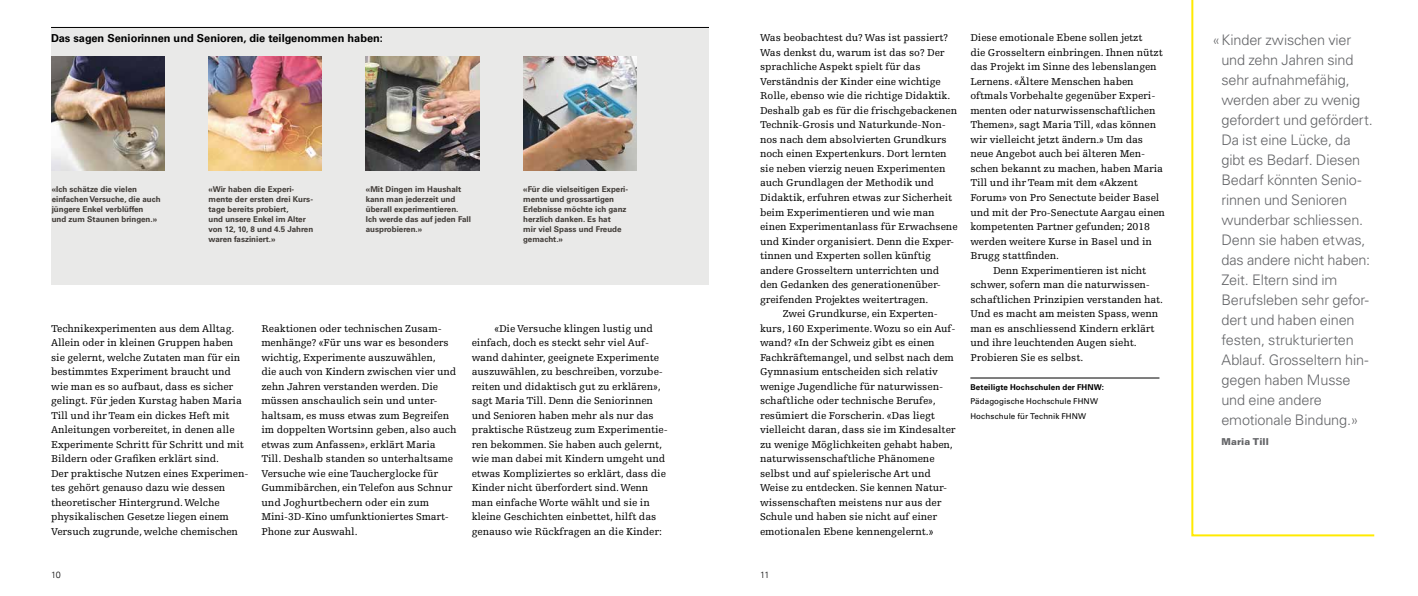
<style>
.page{position:relative;width:1418px;height:596px;background:#fff}
.page>*{position:absolute;margin:0;border:0;box-sizing:border-box;transform-origin:0 0}
.t1{font:300 14.5px/20px "Univers LT Pro 45";letter-spacing:-.01em;color:#646568}
.t2{font:700 11px "Univers LT Pro 65";color:#000}
.t3{font:10.5px/14.5px "Egyptienne FLT Std";letter-spacing:-.005em;color:#000}
.t4{font:900 9.5px "Univers LT Pro 75";letter-spacing:.01em;color:#646568}
.t5{font:300 9px "Univers LT Pro 45";color:#000}
.t6{font:700 8px/10px "Univers LT Pro 65";color:#413c38}
.t7{font:8px/14.5px "Univers LT Pro 55 Roman";letter-spacing:.015em;color:#000}
.t8{font:700 8px "Univers LT Pro 65";letter-spacing:.015em;color:#000}
.s1{font-size:14px}
</style>
<div class="page">
<div style="left:51px;top:28px;width:658px;height:256px;background:#e9e9e8"></div>
<svg style="left:1191px;top:0;width:184px;height:537px"></svg>
<hr style="left:51px;top:27px;width:658px;height:1px;background:#000">
<img style="left:208px;top:57px;width:114px;height:113px">
<img style="left:51px;top:57px;width:113px;height:113px">
<img style="left:523px;top:57px;width:113px;height:113px">
<img style="left:366px;top:57px;width:113px;height:113px">
<hr style="left:970px;top:377px;width:189px;height:1px;background:#000">
<p class="t2" style="left:51px;top:32px;width:333px">Das sagen Seniorinnen und Senioren, die teilgenommen haben:</p>
<p class="t6" style="left:52px;top:184px;width:110px">«Ich schätze die vielen einfachen Versuche, die auch jüngere Enkel verblüffen<br>und zum Staunen bringen.»</p>
<p class="t6" style="left:208px;top:184px;width:106px">«Wir haben die Experi&shy;mente der ersten drei Kurs&shy;tage bereits probiert,<br>und unsere Enkel im Alter von 12, 10, 8 und 4.5 Jahren waren fasziniert.»</p>
<p class="t6" style="left:366px;top:184px;width:107px">«Mit Dingen im Haushalt kann man jederzeit und überall experimentieren.<br>Ich werde das auf jeden Fall ausprobieren.»</p>
<p class="t6" style="left:523px;top:184px;width:106px">«Für die vielseitigen Experi&shy;mente und grossartigen<br>Erlebnisse möchte ich ganz herzlich danken. Es hat<br>mir viel Spass und Freude gemacht.»</p>
<p class="t3" style="left:51px;top:321px;width:199px">Technikexperimenten aus dem Alltag.<br>Allein oder in kleinen Gruppen haben sie gelernt, welche Zutaten man für ein bestimmtes Experiment braucht und wie man es so aufbaut, dass es sicher gelingt. Für jeden Kurstag haben Maria Till und ihr Team ein dickes Heft mit Anleitungen vorbereitet, in denen alle Experimente Schritt für Schritt und mit Bildern oder Grafiken erklärt sind.<br>Der praktische Nutzen eines Experimen&shy;tes gehört genauso dazu wie dessen theoretischer Hintergrund. Welche physikalischen Gesetze liegen einem Versuch zugrunde, welche chemischen</p>
<p class="t3" style="left:261px;top:321px;width:196px">Reaktionen oder technischen Zusam&shy;menhänge? «Für uns war es besonders wichtig, Experimente auszuwählen,<br>die auch von Kindern zwischen vier und zehn Jahren verstanden werden. Die müssen anschaulich sein und unter&shy;haltsam, es muss etwas zum Begreifen im doppelten Wortsinn geben, also auch etwas zum Anfassen», erklärt Maria Till. Deshalb standen so unterhaltsame Versuche wie eine Taucherglocke für Gummibärchen, ein Telefon aus Schnur und Joghurtbechern oder ein zum Mini-3D-Kino umfunktioniertes Smart-Phone zur Auswahl.</p>
<p class="t3" style="left:471px;top:321px;width:198px;text-indent:23px">«Die Versuche klingen lustig und einfach, doch es steckt sehr viel Auf&shy;wand dahinter, geeignete Experimente auszuwählen, zu beschreiben, vorzube&shy;reiten und didaktisch gut zu erklären», sagt Maria Till. Denn die Seniorinnen und Senioren haben mehr als nur das praktische Rüstzeug zum Experimentie&shy;ren bekommen. Sie haben auch gelernt, wie man dabei mit Kindern umgeht und etwas Kompliziertes so erklärt, dass die Kinder nicht überfordert sind. Wenn man einfache Worte wählt und sie in kleine Geschichten einbettet, hilft das genauso wie Rückfragen an die Kinder:</p>
<p class="t5" style="left:51px;top:569px;width:11px">10</p>
<p class="t3" style="left:760px;top:31px;width:189px">Was beobachtest du? Was ist passiert?</p>
<p class="t3" style="left:760px;top:45px;width:186px">Was denkst du, warum ist das so? Der</p>
<p class="t3" style="left:760px;top:60px;width:162px">sprachliche Aspekt spielt für das</p>
<p class="t3" style="left:760px;top:74px;width:182px">Verständnis der Kinder eine wichtige</p>
<p class="t3" style="left:760px;top:89px;width:192px">Rolle, ebenso wie die richtige Didaktik.</p>
<p class="t3" style="left:760px;top:103px;width:198px">Deshalb gab es für die frischgebackenen</p>
<p class="t3" style="left:760px;top:118px;width:187px">Technik-Grosis und Naturkunde-Non-</p>
<p class="t3" style="left:760px;top:132px;width:188px">nos nach dem absolvierten Grundkurs</p>
<p class="t3" style="left:760px;top:147px;width:188px">noch einen Expertenkurs. Dort lernten</p>
<p class="t3" style="left:760px;top:161px;width:187px">sie neben vierzig neuen Experimenten</p>
<p class="t3" style="left:760px;top:176px;width:175px">auch Grundlagen der Methodik und</p>
<p class="t3" style="left:760px;top:190px;width:194px">Didaktik, erfuhren etwas zur Sicherheit</p>
<p class="t3" style="left:760px;top:205px;width:176px">beim Experimentieren und wie man</p>
<p class="t3" style="left:760px;top:219px;width:199px">einen Experimentanlass für Erwachsene</p>
<p class="t3" style="left:760px;top:234px;width:196px">und Kinder organisiert. Denn die Exper-</p>
<p class="t3" style="left:760px;top:248px;width:172px">tinnen und Experten sollen künftig</p>
<p class="t3" style="left:760px;top:263px;width:181px">andere Grosseltern unterrichten und</p>
<p class="t3" style="left:760px;top:277px;width:182px">den Gedanken des generationenüber-</p>
<p class="t3" style="left:760px;top:292px;width:170px">greifenden Projektes weitertragen.</p>
<p class="t3" style="left:782px;top:306px;width:157px">Zwei Grundkurse, ein Experten-</p>
<p class="t3" style="left:760px;top:321px;width:197px">kurs, 160 Experimente. Wozu so ein Auf-</p>
<p class="t3" style="left:760px;top:335px;width:176px">wand? «In der Schweiz gibt es einen</p>
<p class="t3" style="left:760px;top:350px;width:195px">Fachkräftemangel, und selbst nach dem</p>
<p class="t3" style="left:760px;top:364px;width:179px">Gymnasium entscheiden sich relativ</p>
<p class="t3" style="left:760px;top:379px;width:185px">wenige Jugendliche für naturwissen-</p>
<p class="t3" style="left:760px;top:393px;width:177px">schaftliche oder technische Berufe»,</p>
<p class="t3" style="left:760px;top:408px;width:176px">resümiert die Forscherin. «Das liegt</p>
<p class="t3" style="left:760px;top:422px;width:197px">vielleicht daran, dass sie im Kindesalter</p>
<p class="t3" style="left:760px;top:437px;width:194px">zu wenige Möglichkeiten gehabt haben,</p>
<p class="t3" style="left:760px;top:451px;width:176px">naturwissenschaftliche Phänomene</p>
<p class="t3" style="left:760px;top:466px;width:172px">selbst und auf spielerische Art und</p>
<p class="t3" style="left:760px;top:480px;width:189px">Weise zu entdecken. Sie kennen Natur-</p>
<p class="t3" style="left:760px;top:495px;width:183px">wissenschaften meistens nur aus der</p>
<p class="t3" style="left:760px;top:509px;width:179px">Schule und haben sie nicht auf einer</p>
<p class="t3" style="left:760px;top:524px;width:175px">emotionalen Ebene kennengelernt.»</p>
<p class="t3" style="left:970px;top:31px;width:174px">Diese emotionale Ebene sollen jetzt</p>
<p class="t3" style="left:970px;top:45px;width:194px">die Grosseltern einbringen. Ihnen nützt</p>
<p class="t3" style="left:970px;top:60px;width:188px">das Projekt im Sinne des lebenslangen</p>
<p class="t3" style="left:970px;top:74px;width:165px">Lernens. «Ältere Menschen haben</p>
<p class="t3" style="left:970px;top:89px;width:186px">oftmals Vorbehalte gegenüber Experi-</p>
<p class="t3" style="left:970px;top:103px;width:187px">menten oder naturwissenschaftlichen</p>
<p class="t3" style="left:970px;top:118px;width:187px">Themen», sagt Maria Till, «das können</p>
<p class="t3" style="left:970px;top:132px;width:174px">wir vielleicht jetzt ändern.» Um das</p>
<p class="t3" style="left:970px;top:147px;width:176px">neue Angebot auch bei älteren Men-</p>
<p class="t3" style="left:970px;top:161px;width:194px">schen bekannt zu machen, haben Maria</p>
<p class="t3" style="left:970px;top:176px;width:169px">Till und ihr Team mit dem «Akzent</p>
<p class="t3" style="left:970px;top:190px;width:190px">Forum» von Pro Senectute beider Basel</p>
<p class="t3" style="left:970px;top:205px;width:196px">und mit der Pro-Senectute Aargau einen</p>
<p class="t3" style="left:970px;top:219px;width:181px">kompetenten Partner gefunden; 2018</p>
<p class="t3" style="left:970px;top:234px;width:183px">werden weitere Kurse in Basel und in</p>
<p class="t3" style="left:970px;top:248px;width:90px">Brugg stattfinden.</p>
<p class="t3" style="left:993px;top:263px;width:155px">Denn Experimentieren ist nicht</p>
<p class="t3" style="left:970px;top:277px;width:181px">schwer, sofern man die naturwissen-</p>
<p class="t3" style="left:970px;top:292px;width:194px">schaftlichen Prinzipien verstanden hat.</p>
<p class="t3" style="left:970px;top:306px;width:189px">Und es macht am meisten Spass, wenn</p>
<p class="t3" style="left:970px;top:321px;width:186px">man es anschliessend Kindern erklärt</p>
<p class="t3" style="left:970px;top:335px;width:168px">und ihre leuchtenden Augen sieht.</p>
<p class="t3" style="left:970px;top:350px;width:114px">Probieren Sie es selbst.</p>
<p class="t8" style="left:970px;top:382px;width:135px">Beteiligte Hochschulen der FHNW:</p>
<p class="t7" style="left:970px;top:394px;width:129px">Pädagogische Hochschule FHNW<br>Hochschule für Technik FHNW</p>
<p class="t5" style="left:760px;top:569px;width:11px">11</p>
<p class="t1" style="left:1221px;top:29px;width:153px;text-indent:-9px"><span class="s1">«</span>Kinder zwischen vier und zehn Jahren sind sehr aufnahmefähig, werden aber zu wenig gefordert und gefördert.<br>Da ist eine Lücke, da gibt es Bedarf. Diesen<br>Bedarf könnten Senio&shy;rinnen und Senioren wunderbar schliessen.<br>Denn sie haben etwas, das andere nicht haben:<br>Zeit. Eltern sind im<br>Berufsleben sehr gefor&shy;dert und haben einen festen, strukturierten<br>Ablauf. Grosseltern hin&shy;gegen haben Musse und eine andere emotionale Bindung.»</p>
<p class="t4" style="left:1221px;top:435px;width:49px">Maria Till</p>
</div>
